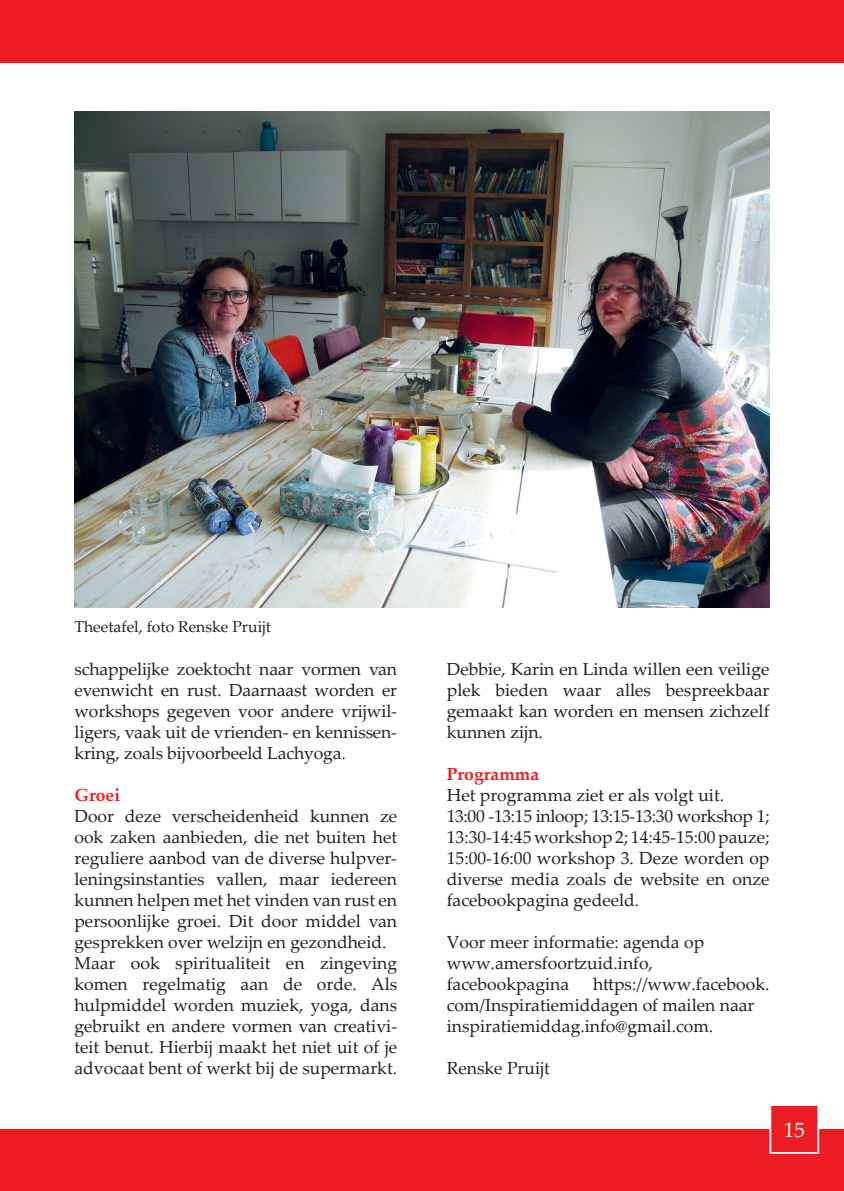
<style>
.page{position:relative;width:844px;height:1191px;background:#fff}
.page>*{position:absolute;margin:0;border:0;box-sizing:border-box;transform-origin:0 0}
.t1{font:21px "Palatino Linotype";color:#fff}
.t2{font:17.5px/21px "Palatino Linotype";color:#231f20}
.t3{font:700 17.5px "Palatino Linotype";color:#ee1d23}
.t4{font:15.75px "Palatino Linotype";color:#231f20}
</style>
<div class="page">
<div style="left:0;top:1129px;width:843px;height:62px;background:#ee1d23"></div>
<div style="left:769px;top:1104px;width:50px;height:49px;background:#ee1d23;border:2px solid #fff"></div>
<div style="left:0;top:0;width:843px;height:62px;background:#ee1d23"></div>
<img style="left:74px;top:112px;width:695px;height:496px">
<p class="t4" style="left:74px;top:615px;width:198px">Theetafel, foto Renske Pruijt</p>
<p class="t2" style="left:74px;top:658px;width:324px;text-align:justify">schappelijke zoektocht naar vormen van evenwicht en rust. Daarnaast worden er workshops gegeven voor andere vrijwil&shy;ligers, vaak uit de vrienden- en kennissen&shy;kring, zoals bijvoorbeeld Lachyoga.</p>
<p class="t3" style="left:74px;top:783px;width:47px">Groei</p>
<p class="t2" style="left:74px;top:805px;width:324px">Door deze verscheidenheid kunnen ze ook zaken aanbieden, die net buiten het reguliere aanbod van de diverse hulpver&shy;leningsinstanties vallen, maar iedereen kunnen helpen met het vinden van rust en persoonlijke groei. Dit door middel van gesprekken over welzijn en gezondheid.<br>Maar ook spiritualiteit en zingeving komen regelmatig aan de orde. Als hulpmiddel worden muziek, yoga, dans gebruikt en andere vormen van creativi&shy;teit benut. Hierbij maakt het niet uit of je advocaat bent of werkt bij de supermarkt.</p>
<p class="t2" style="left:446px;top:658px;width:324px;text-align:justify">Debbie, Karin en Linda willen een veilige plek bieden waar alles bespreekbaar gemaakt kan worden en mensen zichzelf kunnen zijn.</p>
<p class="t3" style="left:446px;top:762px;width:94px">Programma</p>
<p class="t2" style="left:446px;top:784px;width:324px">Het programma ziet er als volgt uit.<br>13:00 -13:15 inloop; 13:15-13:30 workshop 1; 13:30-14:45 workshop 2; 14:45-15:00 pauze; 15:00-16:00 workshop 3. Deze worden op diverse media zoals de website en onze facebookpagina gedeeld.</p>
<p class="t2" style="left:446px;top:931px;width:259px">Voor meer informatie: agenda op www.amersfoortzuid.info, facebookpagina</p>
<p class="t2" style="left:446px;top:973px;width:324px;text-indent:146px">https://www.facebook. com/Inspiratiemiddagen of mailen naar inspiratiemiddag.info@gmail.com.</p>
<p class="t2" style="left:446px;top:1057px;width:105px">Renske Pruijt</p>
<p class="t1" style="left:783px;top:1114px;width:22px">15</p>
</div>
